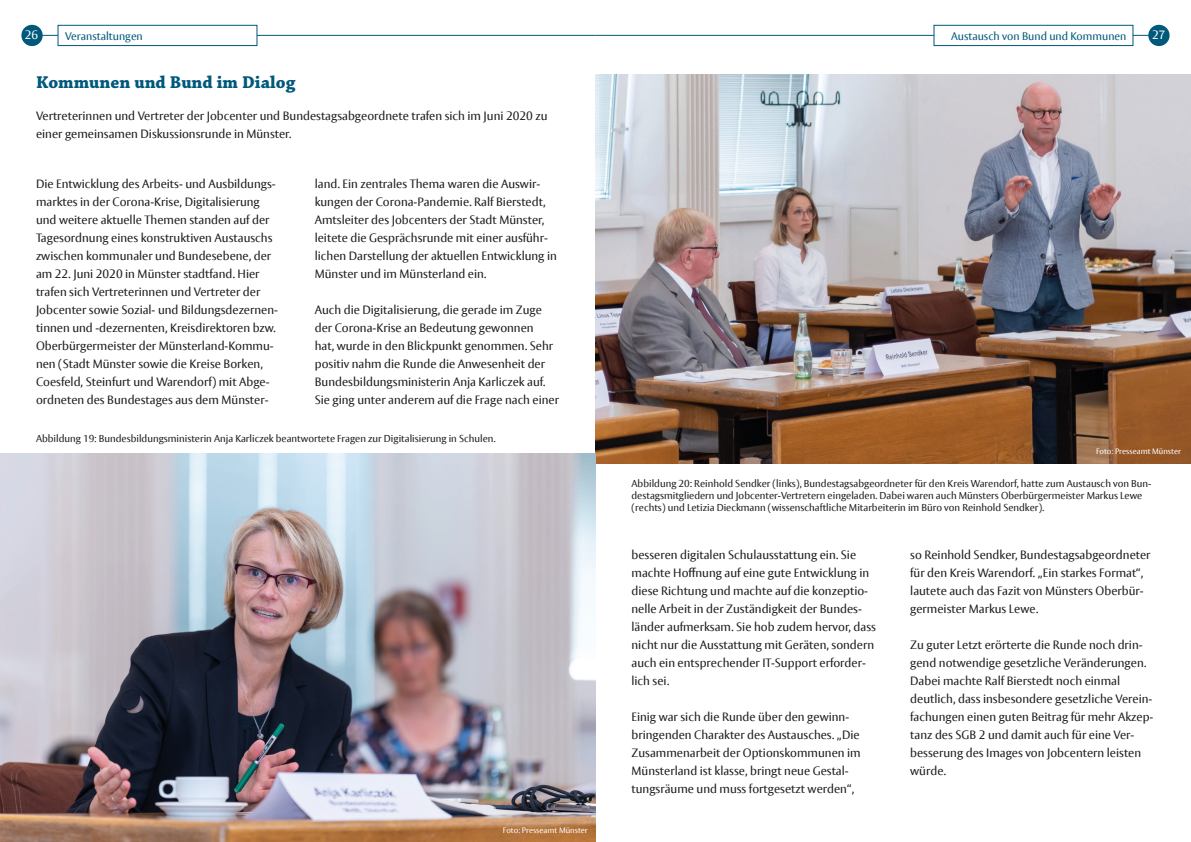
<style>
.page{position:relative;width:1191px;height:842px;background:#fff}
.page>*{position:absolute;margin:0;border:0;box-sizing:border-box;transform-origin:0 0}
.t1{font:700 18px "Chaparral Pro";color:#00587b}
.t2{font:12px/18px "Vesta Pro";color:#1d1d1b}
.t3{font:12px "Vesta Pro";color:#fff}
.t4{font:11px "Vesta Pro";color:#00587b}
.t5{font:10px "Vesta Pro";color:#1d1d1b}
.t6{font:8px "Vesta Pro";color:#fff}
</style>
<div class="page">
<hr style="left:37px;top:35px;width:558px;height:1px;background:#00587b">
<div style="left:21px;top:25px;width:22px;height:21px;background:#00587b;border-radius:50%"></div>
<div style="left:58px;top:25px;width:199px;height:21px;background:#fff;border:1px solid #00587b"></div>
<hr style="left:595px;top:35px;width:558px;height:1px;background:#00587b">
<div style="left:1148px;top:25px;width:21px;height:21px;background:#00587b;border-radius:50%"></div>
<div style="left:933px;top:25px;width:200px;height:21px;background:#fff;border:1px solid #00587b"></div>
<img style="left:595px;top:75px;width:596px;height:388px">
<img style="left:0;top:454px;width:595px;height:388px">
<p class="t3" style="left:25px;top:28px;width:15px">26</p>
<p class="t4" style="left:65px;top:30px;width:79px">Veranstaltungen</p>
<p class="t4" style="left:951px;top:30px;width:177px">Austausch von Bund und Kommunen</p>
<p class="t3" style="left:1152px;top:28px;width:15px">27</p>
<h1 class="t1" style="left:36px;top:72px;width:261px">Kommunen und Bund im Dialog</h1>
<p class="t2" style="left:36px;top:107px;width:513px">Vertreterinnen und Vertreter der Jobcenter und Bundestagsabgeordnete trafen sich im Juni 2020 zu einer gemeinsamen Diskussionsrunde in Münster.</p>
<p class="t2" style="left:36px;top:175px;width:243px">Die Entwicklung des Arbeits- und Ausbildungs&shy;marktes in der Corona-Krise, Digitalisierung und weitere aktuelle Themen standen auf der Tagesordnung eines konstruktiven Austauschs zwischen kommunaler und Bundesebene, der am 22. Juni 2020 in Münster stadtfand. Hier trafen sich Vertreterinnen und Vertreter der Jobcenter sowie Sozial- und Bildungsdezernen&shy;tinnen und -dezernenten, Kreisdirektoren bzw.<br>Oberbürgermeister der Münsterland-Kommu&shy;nen (Stadt Münster sowie die Kreise Borken, Coesfeld, Steinfurt und Warendorf) mit Abge&shy;ordneten des Bundestages aus dem Münster-</p>
<p class="t5" style="left:36px;top:432px;width:461px">Abbildung 19: Bundesbildungsministerin Anja Karliczek beantwortete Fragen zur Digitalisierung in Schulen.</p>
<p class="t2" style="left:315px;top:175px;width:244px">land. Ein zentrales Thema waren die Auswir&shy;kungen der Corona-Pandemie. Ralf Bierstedt, Amtsleiter des Jobcenters der Stadt Münster, leitete die Gesprächsrunde mit einer ausführ&shy;lichen Darstellung der aktuellen Entwicklung in Münster und im Münsterland ein.</p>
<p class="t2" style="left:315px;top:301px;width:246px">Auch die Digitalisierung, die gerade im Zuge der Corona-Krise an Bedeutung gewonnen<br>hat, wurde in den Blickpunkt genommen. Sehr positiv nahm die Runde die Anwesenheit der Bundesbildungsministerin Anja Karliczek auf.<br>Sie ging unter anderem auf die Frage nach einer</p>
<p class="t6" style="left:503px;top:825px;width:86px">Foto: Presseamt Münster</p>
<p class="t6" style="left:1096px;top:446px;width:86px">Foto: Presseamt Münster</p>
<p class="t5" style="left:631px;top:477px;width:521px">Abbildung 20: Reinhold Sendker (links), Bundestagsabgeordneter für den Kreis Warendorf, hatte zum Austausch von Bun-</p>
<p class="t5" style="left:631px;top:489px;width:512px">destagsmitgliedern und Jobcenter-Vertretern eingeladen. Dabei waren auch Münsters Oberbürgermeister Markus Lewe</p>
<p class="t5" style="left:631px;top:501px;width:414px">(rechts) und Letizia Dieckmann (wissenschaftliche Mitarbeiterin im Büro von Reinhold Sendker).</p>
<p class="t2" style="left:631px;top:545px;width:226px">besseren digitalen Schulausstattung ein. Sie</p>
<p class="t2" style="left:631px;top:563px;width:239px">machte Hoffnung auf eine gute Entwicklung in</p>
<p class="t2" style="left:631px;top:581px;width:246px">diese Richtung und machte auf die konzeptio&shy;nelle Arbeit in der Zuständigkeit der Bundes&shy;länder aufmerksam. Sie hob zudem hervor, dass nicht nur die Ausstattung mit Geräten, sondern auch ein entsprechender IT-Support erforder&shy;lich sei.</p>
<p class="t2" style="left:631px;top:707px;width:230px">Einig war sich die Runde über den gewinn&shy;bringenden Charakter des Austausches. „Die</p>
<p class="t2" style="left:631px;top:743px;width:231px">Zusammenarbeit der Optionskommunen im</p>
<p class="t2" style="left:631px;top:761px;width:224px">Münsterland ist klasse, bringt neue Gestal&shy;tungsräume und muss fortgesetzt werden“,</p>
<p class="t2" style="left:910px;top:545px;width:242px">so Reinhold Sendker, Bundestagsabgeordneter für den Kreis Warendorf. „Ein starkes Format“, lautete auch das Fazit von Münsters Oberbür&shy;germeister Markus Lewe.</p>
<p class="t2" style="left:910px;top:635px;width:244px">Zu guter Letzt erörterte die Runde noch drin&shy;gend notwendige gesetzliche Veränderungen.<br>Dabei machte Ralf Bierstedt noch einmal deutlich, dass insbesondere gesetzliche Verein&shy;fachungen einen guten Beitrag für mehr Akzep&shy;tanz des SGB 2 und damit auch für eine Ver&shy;besserung des Images von Jobcentern leisten würde.</p>
</div>
